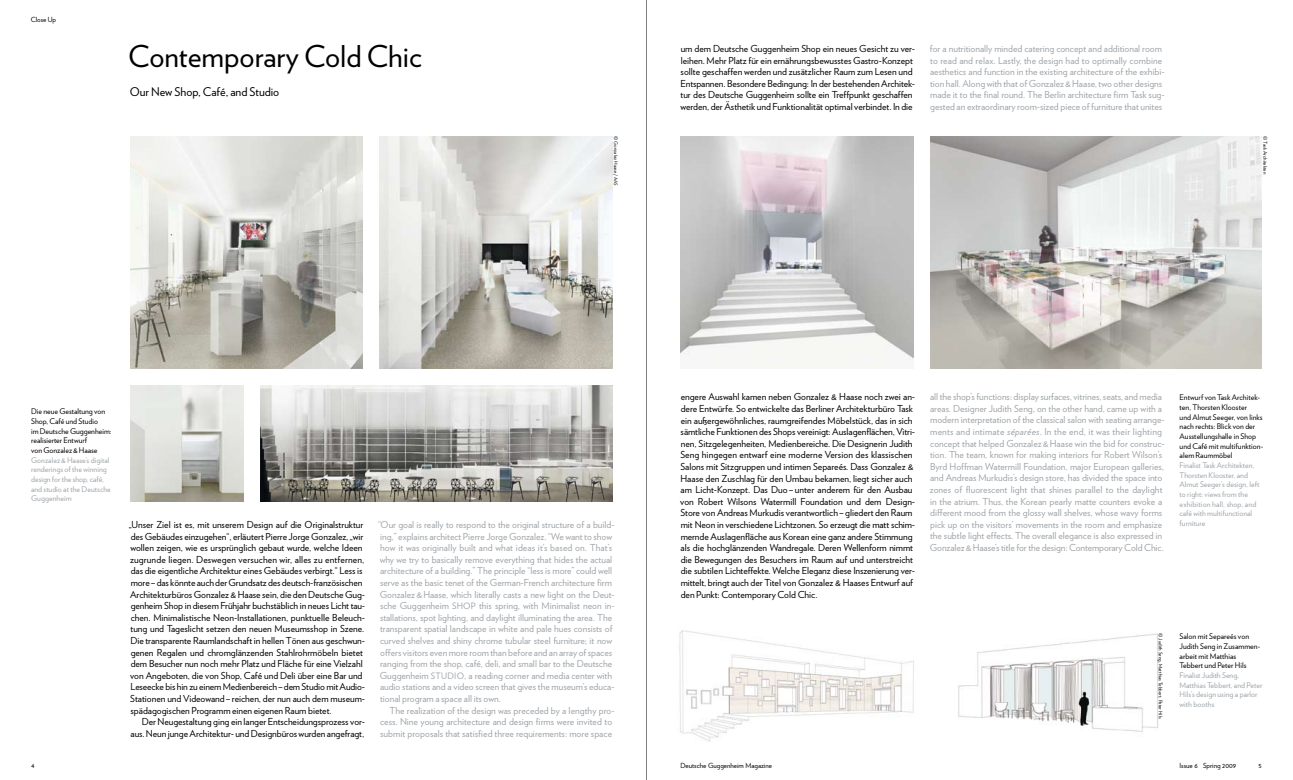
<style>
.page{position:relative;width:1293px;height:780px;background:#fff}
.page>*{position:absolute;margin:0;border:0;box-sizing:border-box;transform-origin:0 0}
.t1{font:30px "Guggenheim HTF Book";color:#000}
.t2{font:12px "Guggenheim HTF Book";color:#000}
.t3{font:9.6px/11.6px "Guggenheim HTF Book";color:#000}
.t4{font:9.6px/11.6px "Guggenheim HTF Book";color:#a0a5a9}
.t5{font:7.8px/9.7px "Guggenheim HTF Book";letter-spacing:.005em;color:#000}
.t6{font:7.8px/9.7px "Guggenheim HTF Book";letter-spacing:.005em;color:#a0a5a9}
.t7{font:7px "Guggenheim HTF Book";color:#000}
.t8{font:5px "Guggenheim HTF Book";letter-spacing:.01em;color:#000}
.s1{font-size:4.8px}
.s2{font-size:8.8px}
.s3{font-style:italic}
</style>
<div class="page">
<img style="left:680px;top:136px;width:233px;height:233px">
<img style="left:930px;top:136px;width:331px;height:233px">
<img style="left:260px;top:386px;width:352px;height:115px">
<img style="left:130px;top:386px;width:113px;height:115px">
<img style="left:130px;top:136px;width:233px;height:233px">
<img style="left:380px;top:136px;width:232px;height:233px">
<img style="left:958px;top:633px;width:201px;height:99px">
<img style="left:679px;top:630px;width:235px;height:112px">
<hr style="left:646px;top:0;width:1px;height:780px;background:#7e7f81">
<p class="t7" style="left:31px;top:15px;width:27px">Close Up</p>
<h1 class="t1" style="left:128px;top:38px;width:295px">Contemporary Cold Chic</h1>
<p class="t2" style="left:130px;top:84px;width:151px">Our New Shop, Café, and Studio</p>
<p class="t3" style="left:680px;top:43px;width:236px">um dem Deutsche Guggenheim Shop ein neues Gesicht zu ver&shy;leihen. Mehr Platz für ein ernährungsbewusstes Gastro-Konzept sollte geschaffen werden und zusätzlicher Raum zum Lesen und Entspannen. Besondere Bedingung: In der bestehenden Architek&shy;tur des Deutsche Guggenheim sollte ein Treffpunkt geschaffen werden, der Ästhetik und Funktionalität optimal verbindet. In die</p>
<p class="t4" style="left:930px;top:43px;width:236px">for a nutritionally minded catering concept and additional room to read and relax. Lastly, the design had to optimally combine aesthetics and function in the existing architecture of the exhibi&shy;tion hall. Along with that of Gonzalez&amp;Haase, two other designs made it to the final round. The Berlin architecture firm Task sug&shy;gested an extraordinary room-sized piece of furniture that unites</p>
<p class="t8" style="left:619px;top:136px;width:51px;rotate:90deg">© Gonzalez Haase /<span class="s1">AAS</span></p>
<p class="t8" style="left:1268px;top:136px;width:39px;rotate:90deg">© Task Architekten</p>
<p class="t5" style="left:31px;top:407px;width:82px">Die neue Gestaltung von<br>Shop, Café und Studio<br>im Deutsche Guggenheim: realisierter Entwurf<br>von Gonzalez&amp;Haase</p>
<p class="t6" style="left:31px;top:455px;width:81px">Gonzalez&amp;Haase’s digital renderings of the winning design for the shop, café, and studio at the Deutsche<br>Guggenheim</p>
<p class="t3" style="left:129px;top:519px;width:238px">„Unser Ziel ist es, mit unserem Design auf die Originalstruktur des Gebäudes einzugehen“, erläutert Pierre Jorge Gonzalez, „wir wollen zeigen, wie es ursprünglich gebaut wurde, welche Ideen zugrunde liegen. Deswegen versuchen wir, alles zu entfernen, das die eigentliche Architektur eines Gebäudes verbirgt.“ Less is more–das könnte auch der Grundsatz des deutsch-französischen Architekturbüros Gonzalez &amp; Haase sein, die den Deutsche Gug&shy;genheim Shop in diesem Frühjahr buchstäblich in neues Licht tau&shy;chen. Minimalistische Neon-Installationen, punktuelle Beleuch&shy;tung und Tageslicht setzen den neuen Museumsshop in Szene.<br>Die transparente Raumlandschaft in hellen Tönen aus geschwun&shy;genen Regalen und chromglänzenden Stahlrohrmöbeln bietet dem Besucher nun noch mehr Platz und Fläche für eine Vielzahl von Angeboten, die von Shop, Café und Deli über eine Bar und Leseecke bis hin zu einem Medienbereich–dem Studio mit Audio-Stationen und Videowand–reichen, der nun auch dem museum&shy;spädagogischen Programm einen eigenen Raum bietet.</p>
<p class="t3" style="left:131px;top:716px;width:236px;text-align:right">Der Neugestaltung ging ein langer Entscheidungsprozess vor&shy;aus. Neun junge Architektur- und Designbüros wurden angefragt,</p>
<p class="t4" style="left:378px;top:519px;width:238px">“Our goal is really to respond to the original structure of a build&shy;ing,” explains architect Pierre Jorge Gonzalez. “We want to show how it was originally built and what ideas it’s based on. That’s why we try to basically remove everything that hides the actual architecture of a building.” The principle “less is more” could well serve as the basic tenet of the German-French architecture firm Gonzalez&amp;Haase, which literally casts a new light on the Deut&shy;sche Guggenheim <span class="s2">Shop</span></p>
<p class="t4" style="left:380px;top:600px;width:236px;text-indent:99px">this spring, with Minimalist neon in&shy;stallations, spot lighting, and daylight illuminating the area. The transparent spatial landscape in white and pale hues consists of curved shelves and shiny chrome tubular steel furniture; it now offers visitors even more room than before and an array of spaces ranging from the shop, café, deli, and small bar to the Deutsche Guggenheim <span class="s2">Studio</span></p>
<p class="t4" style="left:380px;top:670px;width:236px;text-indent:84px">, a reading corner and media center with audio stations and a video screen that gives the museum’s educa&shy;tional program a space all its own.</p>
<p class="t4" style="left:380px;top:704px;width:236px;text-indent:9px">The realization of the design was preceded by a lengthy pro&shy;cess. Nine young architecture and design firms were invited to submit proposals that satisfied three requirements: more space</p>
<p class="t3" style="left:680px;top:391px;width:236px">engere Auswahl kamen neben Gonzalez &amp; Haase noch zwei an&shy;dere Entwürfe. So entwickelte das Berliner Architekturbüro Task ein außergewöhnliches, raumgreifendes Möbelstück, das in sich sämtliche Funktionen des Shops vereinigt: Auslagenflächen, Vitri&shy;nen, Sitzgelegenheiten, Medienbereiche. Die Designerin Judith Seng hingegen entwarf eine moderne Version des klassischen Salons mit Sitzgruppen und intimen Separeés. Dass Gonzalez &amp; Haase den Zuschlag für den Umbau bekamen, liegt sicher auch am Licht-Konzept. Das Duo–unter anderem für den Ausbau von Robert Wilsons Watermill Foundation und dem Design-Store von Andreas Murkudis verantwortlich –gliedert den Raum mit Neon in verschiedene Lichtzonen. So erzeugt die matt schim&shy;mernde Auslagenfläche aus Korean eine ganz andere Stimmung als die hochglänzenden Wandregale. Deren Wellenform nimmt die Bewegungen des Besuchers im Raum auf und unterstreicht die subtilen Lichteffekte. Welche Eleganz diese Inszenierung ver&shy;mittelt, bringt auch der Titel von Gonzalez &amp; Haases Entwurf auf den Punkt: Contemporary Cold Chic.</p>
<p class="t4" style="left:929px;top:391px;width:236px">all the shop’s functions: display surfaces, vitrines, seats, and media areas. Designer Judith Seng, on the other hand, came up with a modern interpretation of the classical salon with seating arrange&shy;ments and intimate <span class="s3">séparées</span>. In the end, it was their lighting concept that helped Gonzalez&amp;Haase win the bid for construc&shy;tion. The team, known for making interiors for Robert Wilson’s Byrd Hoffman Watermill Foundation, major European galleries, and Andreas Murkudis’s design store, has divided the space into zones of fluorescent light that shines parallel to the daylight in the atrium. Thus, the Korean pearly matte counters evoke a different mood from the glossy wall shelves, whose wavy forms pick up on the visitors’ movements in the room and emphasize the subtle light effects. The overall elegance is also expressed in Gonzalez&amp;Haase’s title for the design: Contemporary Cold Chic.</p>
<p class="t8" style="left:1163px;top:633px;width:87px;rotate:90deg">© Judith Seng, Matthias Tebbert, Peter Hils</p>
<p class="t5" style="left:1179px;top:393px;width:85px">Entwurf von Task Architek&shy;ten, Thorsten Klooster<br>und Almut Seeger, von links nach rechts: Blick von der<br>Ausstellungshalle in Shop und Café mit multifunktion&shy;alem Raummöbel</p>
<p class="t6" style="left:1179px;top:460px;width:81px">Finalist Task Architekten,<br>Thorsten Klooster, and<br>Almut Seeger’s design, left to right: views from the exhibition hall, shop, and café with multifunctional furniture</p>
<p class="t5" style="left:1179px;top:632px;width:81px">Salon mit Separeés von<br>Judith Seng in Zusammen&shy;arbeit mit Matthias<br>Tebbert und Peter Hils</p>
<p class="t6" style="left:1179px;top:670px;width:84px">Finalist Judith Seng,<br>Matthias Tebbert, and Peter<br>Hils’s design using a parlor with booths</p>
<p class="t7" style="left:31px;top:761px;width:5px">4</p>
<p class="t7" style="left:680px;top:761px;width:93px">Deutsche Guggenheim Magazine</p>
<p class="t7" style="left:1179px;top:761px;width:58px">Issue 6 Spring 2009</p>
<p class="t7" style="left:1258px;top:761px;width:5px">5</p>
</div>
